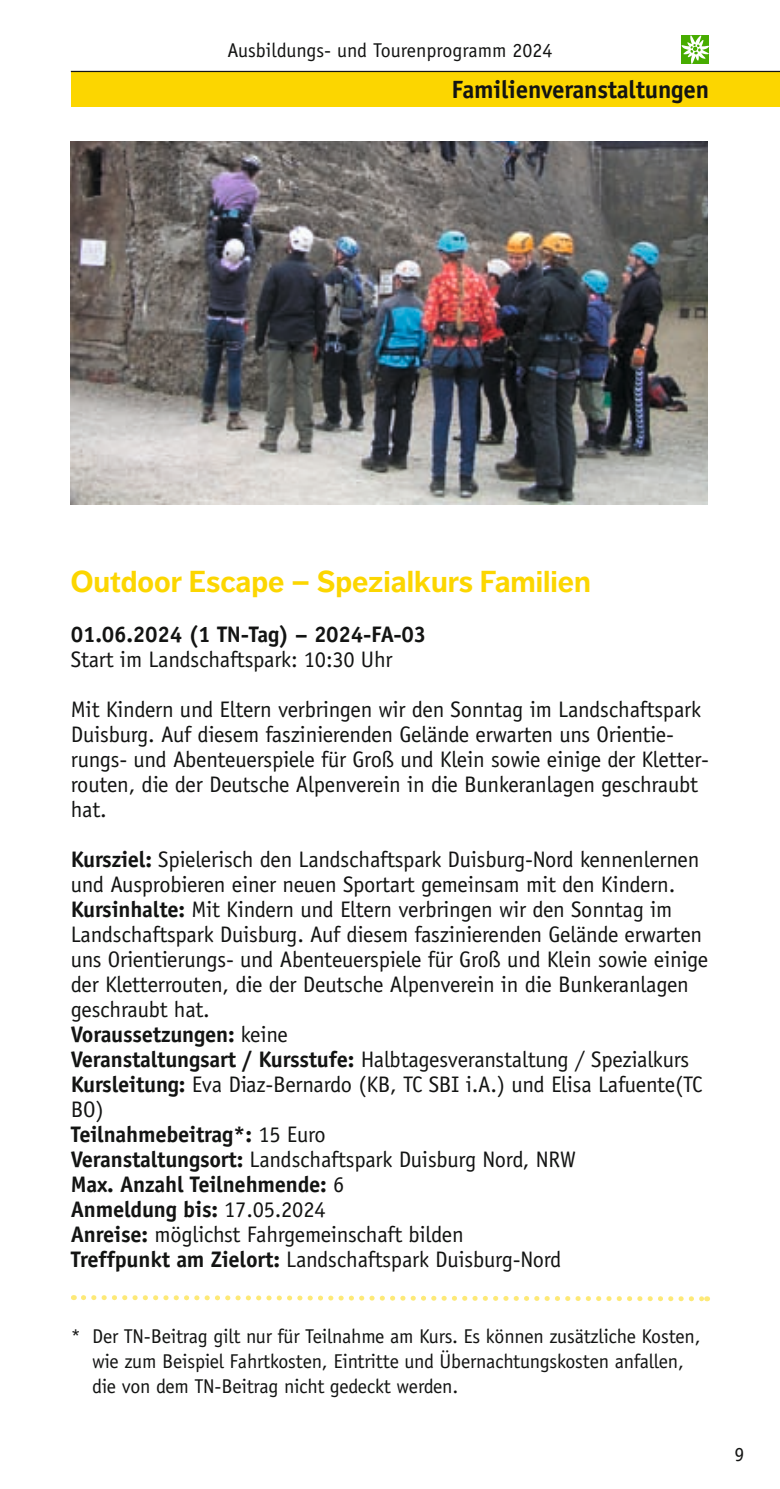
<style>
.page{position:relative;width:780px;height:1489px;background:#fff}
.page>*{position:absolute;margin:0;border:0;box-sizing:border-box;transform-origin:0 0}
.t1{font:700 30px "Dagny Pro";color:#fcd600}
.t2{font:700 25px "Officina Sans";letter-spacing:-.01em;color:#131413}
.t3{font:22.5px/25px "Officina Sans";letter-spacing:-.01em;color:#131413}
.t4{font:700 22.5px "Officina Sans";letter-spacing:-.01em;color:#131413}
.t5{font:20px/25px "Officina Sans";letter-spacing:-.01em;color:#131413}
.s1{font-weight:700}
</style>
<div class="page">
<div style="left:71px;top:71px;width:708px;height:35px;background:#fcd600"></div>
<hr style="left:71px;top:71px;width:708px;height:1px;background:#131413">
<svg style="left:681px;top:35px;width:28px;height:29px"></svg>
<img style="left:71px;top:142px;width:636px;height:363px">
<svg style="left:73px;top:1295px;width:634px;height:7px"></svg>
<p class="t5" style="left:227px;top:38px;width:326px">Ausbildungs- und Tourenprogramm 2024</p>
<p class="t2" style="left:451px;top:73px;width:259px">Familienveranstaltungen</p>
<h1 class="t1" style="left:71px;top:564px;width:521px">Outdoor Escape – Spezialkurs Familien</h1>
<p class="t4" style="left:71px;top:620px;width:357px">01.06.2024 (1 TN-Tag) – 2024-FA-03</p>
<p class="t3" style="left:71px;top:647px;width:323px">Start im Landschaftspark: 10:30 Uhr</p>
<p class="t3" style="left:71px;top:697px;width:631px">Mit Kindern und Eltern verbringen wir den Sonntag im Landschaftspark<br>Duisburg</p>
<p class="t3" style="left:71px;top:722px;width:639px;text-indent:90px">Auf diesem faszinierenden Gelände erwarten uns Orientie&shy;rungs- und Abenteuerspiele für Groß und Klein sowie einige der Kletter&shy;routen, die der Deutsche Alpenverein in die Bunkeranlagen geschraubt hat</p>
<p class="t3" style="left:152px;top:745px;width:5px">.</p>
<p class="t3" style="left:71px;top:847px;width:630px"><span class="s1">Kursziel:</span> Spielerisch den Landschaftspark Duisburg-Nord kennenlernen und Ausprobieren einer neuen Sportart gemeinsam mit den Kindern <span class="s1">Kursinhalte:</span> Mit Kindern und Eltern verbringen wir den Sonntag im Landschaftspark Duisburg</p>
<p class="t3" style="left:349px;top:870px;width:5px">.</p>
<p class="t3" style="left:71px;top:922px;width:638px;text-indent:239px">Auf diesem faszinierenden Gelände erwarten uns Orientierungs- und Abenteuerspiele für Groß und Klein sowie einige der Kletterrouten, die der Deutsche Alpenverein in die Bunkeranlagen geschraubt hat</p>
<p class="t3" style="left:255px;top:945px;width:5px">.</p>
<p class="t3" style="left:71px;top:1022px;width:633px"><span class="s1">Voraussetzungen:</span> keine<br><span class="s1">Veranstaltungsart / Kursstufe:</span> Halbtagesveranstaltung / Spezialkurs <span class="s1">Kursleitung:</span> Eva Diaz-Bernardo (KB, TC SBI i A ) und Elisa Lafuente(TC BO)<br><span class="s1">Teilnahmebeitrag*:</span> 15 Euro<br><span class="s1">Veranstaltungsort:</span> Landschaftspark Duisburg Nord, NRW<br><span class="s1">Max. Anzahl Teilnehmende:</span> 6<br><span class="s1">Anmeldung bis:</span> 17 05 2024</p>
<p class="t3" style="left:298px;top:1145px;width:5px">.</p>
<p class="t3" style="left:326px;top:1145px;width:5px">.</p>
<p class="t3" style="left:71px;top:1222px;width:492px"><span class="s1">Anreise:</span> möglichst Fahrgemeinschaft bilden<br><span class="s1">Treffpunkt am Zielort:</span> Landschaftspark Duisburg-Nord</p>
<p class="t5" style="left:71px;top:1322px;width:383px">* Der TN-Beitrag gilt nur für Teilnahme am Kurs</p>
<p class="t5" style="left:92px;top:1322px;width:610px;text-indent:371px">Es können zusätzliche Kosten, wie zum Beispiel Fahrtkosten, Eintritte und Übernachtungskosten anfallen, die von dem TN-Beitrag nicht gedeckt werden</p>
<p class="t5" style="left:504px;top:1321px;width:4px">.</p>
<p class="t5" style="left:734px;top:1441px;width:11px">9</p>
</div>
